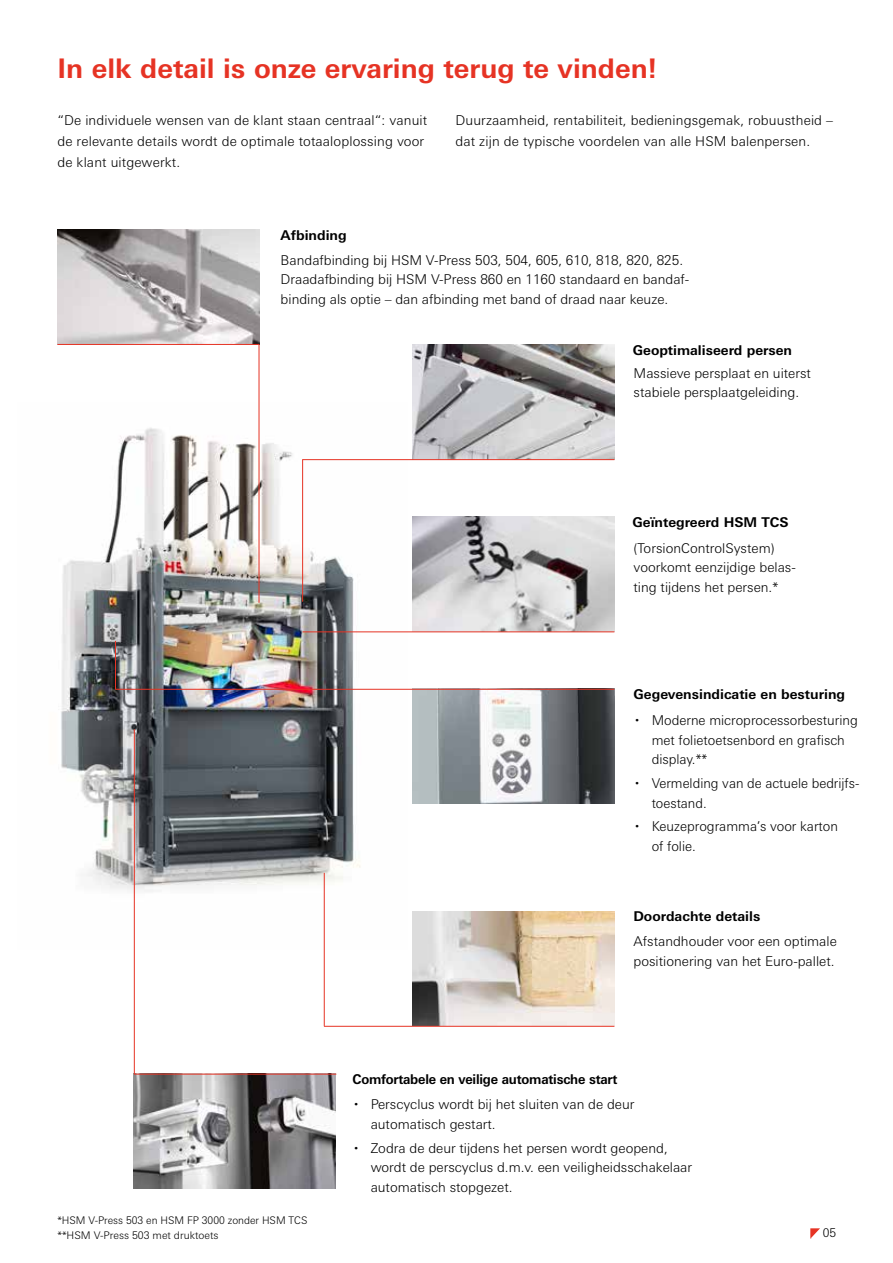
<style>
.page{position:relative;width:893px;height:1263px;background:#fff}
.page>*{position:absolute;margin:0;border:0;box-sizing:border-box;transform-origin:0 0}
.t1{font:700 27px "Univers Next W1 G";color:#e63324}
.t2{font:300 13.5px/19.5px "Univers Next W1 G";color:#000}
.t3{font:700 13.5px "Univers Next W1 G";color:#000}
.t4{font:700 13.5px "Univers Next W1 G";color:#000;scale:.94 1}
.t5{font:300 12px "Univers Next W1 G";color:#000}
.t6{font:300 10.5px/15px "Univers Next W1 G";color:#000}
</style>
<div class="page">
<img style="left:412px;top:911px;width:202px;height:115px">
<img style="left:61px;top:403px;width:346px;height:546px">
<img style="left:57px;top:230px;width:202px;height:114px">
<img style="left:134px;top:1075px;width:202px;height:113px">
<img style="left:412px;top:690px;width:202px;height:114px">
<img style="left:412px;top:517px;width:202px;height:114px">
<img style="left:412px;top:344px;width:202px;height:115px">
<hr style="left:134px;top:729px;width:1px;height:345px;background:#e63324">
<hr style="left:324px;top:1026px;width:290px;height:1px;background:#e63324">
<hr style="left:324px;top:873px;width:1px;height:153px;background:#e63324">
<hr style="left:115px;top:689px;width:499px;height:1px;background:#e63324">
<hr style="left:115px;top:641px;width:1px;height:48px;background:#e63324">
<hr style="left:134px;top:1074px;width:202px;height:1px;background:#e63324">
<hr style="left:303px;top:631px;width:311px;height:1px;background:#e63324">
<hr style="left:259px;top:344px;width:1px;height:259px;background:#e63324">
<hr style="left:57px;top:344px;width:202px;height:1px;background:#e63324">
<hr style="left:303px;top:459px;width:311px;height:1px;background:#e63324">
<hr style="left:302px;top:459px;width:1px;height:143px;background:#e63324">
<svg style="left:810px;top:1228px;width:10px;height:11px"></svg>
<h1 class="t1" style="left:57px;top:52px;width:601px">In elk detail is onze ervaring terug te vinden!</h1>
<p class="t2" style="left:57px;top:110px;width:371px;line-height:21px">“De individuele wensen van de klant staan centraal“: vanuit de relevante details wordt de optimale totaaloplossing voor de klant uitgewerkt.</p>
<p class="t2" style="left:455px;top:110px;width:379px;line-height:21px">Duurzaamheid, rentabiliteit, bedieningsgemak, robuustheid – dat zijn de typische voordelen van alle HSM balenpersen.</p>
<p class="t3" style="left:281px;top:227px;width:68px">Afbinding</p>
<p class="t2" style="left:281px;top:250px;width:410px">Bandafbinding bij HSM V-Press 503, 504, 605, 610, 818, 820, 825.<br>Draadafbinding bij HSM V-Press 860 en 1160 standaard en bandaf&shy;binding als optie – dan afbinding met band of draad naar keuze.</p>
<p class="t3" style="left:633px;top:342px;width:161px">Geoptimaliseerd persen</p>
<p class="t2" style="left:634px;top:363px;width:179px">Massieve persplaat en uiterst stabiele persplaatgeleiding.</p>
<p class="t3" style="left:632px;top:514px;width:158px">Geïntegreerd HSM TCS</p>
<p class="t2" style="left:634px;top:538px;width:164px">(TorsionControlSystem) voorkomt eenzijdige belas&shy;ting tijdens het persen.*</p>
<p class="t3" style="left:634px;top:686px;width:213px">Gegevensindicatie en besturing</p>
<p class="t2" style="left:652px;top:711px;width:208px">Moderne microprocessorbesturing met folietoetsenbord en grafisch display.**</p>
<p class="t2" style="left:652px;top:773px;width:209px">Vermelding van de actuele bedrijfs&shy;toestand.</p>
<p class="t2" style="left:652px;top:817px;width:188px">Keuzeprogramma’s voor karton of folie.</p>
<p class="t3" style="left:633px;top:908px;width:128px">Doordachte details</p>
<p class="t2" style="left:634px;top:932px;width:205px">Afstandhouder voor een optimale positionering van het Euro-pallet.</p>
<p class="t4" style="left:352px;top:1071px;width:283px">Comfortabele en veilige automatische start</p>
<p class="t6" style="left:57px;top:1212px;width:251px">*HSM V-Press 503 en HSM FP 3000 zonder HSM TCS **HSM V-Press 503 met druktoets</p>
<p class="t2" style="left:371px;top:1095px;width:265px">Perscyclus wordt bij het sluiten van de deur automatisch gestart.</p>
<p class="t2" style="left:371px;top:1138px;width:323px">Zodra de deur tijdens het persen wordt geopend, wordt de perscyclus d.m.v. een veiligheidsschakelaar automatisch stopgezet.</p>
<p class="t5" style="left:823px;top:1226px;width:15px">05</p>
</div>
